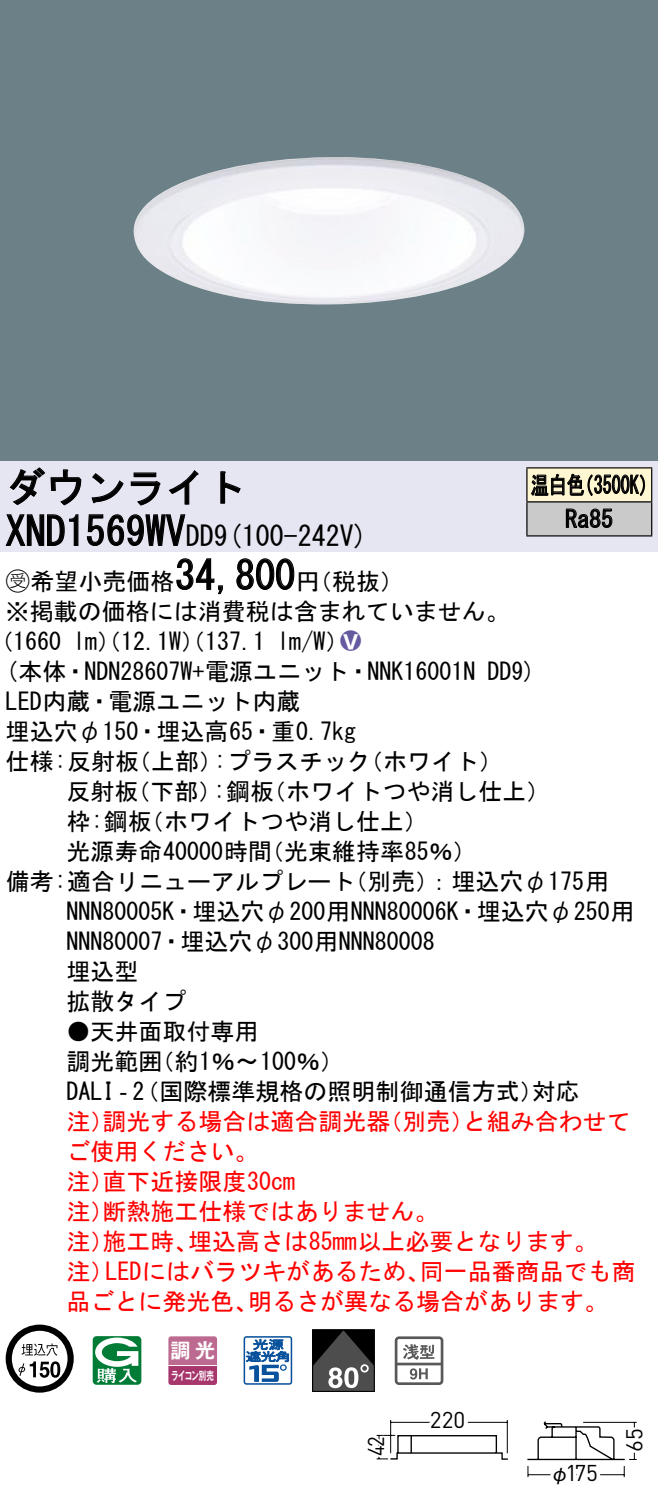
<style>
.page{position:relative;width:658px;height:1512px;background:#fff}
.page>*{position:absolute;margin:0;border:0;box-sizing:border-box;transform-origin:0 0}
.t1{font:40px "MS Gothic";color:#000}
.t2{font:28px "MS Gothic";color:#000}
.t3{font:24px/30px "MS Gothic";color:#000}
.t4{font:24px/30px "MS Gothic";color:#f00}
.t5{font:24px/34px "MS Gothic";color:#000;scale:.75 1}
.t6{font:24px "Ford Classification 1";color:#635aa0}
.t7{font:22.8px "DINOT";color:#000}
.t8{font:22.8px "DINOT";color:#000;scale:.9 1}
.t9{font:20px "Gothic MB101 Pro De Bold 90 pv RKSJ H";color:#fff}
.t10{font:20px "Gothic BBB Pro Medium 90 pv RKSJ H";color:#000}
.t11{font:11.6px "Gothic MB101 Pro De Bold 90 pv RKSJ H";letter-spacing:-.05em;color:#fff;scale:.65 1}
.s1{font-size:28px}
.s2{font-family:"Ford Classification 1"}
.s3{color:#fff}
</style>
<div class="page">
<div style="left:0;top:0;width:658px;height:462px;background:#6c8087"></div>
<img style="left:133px;top:157px;width:391px;height:148px">
<div style="left:0;top:462px;width:658px;height:90px;background:#e6e5f2"></div>
<svg style="left:9px;top:467px;width:73px;height:39px"></svg>
<svg style="left:91px;top:473px;width:33px;height:30px"></svg>
<svg style="left:130px;top:472px;width:30px;height:34px"></svg>
<svg style="left:168px;top:470px;width:30px;height:35px"></svg>
<svg style="left:220px;top:471px;width:21px;height:33px"></svg>
<svg style="left:5px;top:514px;width:74px;height:32px"></svg>
<svg style="left:86px;top:514px;width:100px;height:32px"></svg>
<svg style="left:176px;top:558px;width:47px;height:37px"></svg>
<svg style="left:236px;top:558px;width:59px;height:32px"></svg>
<svg style="left:6px;top:1325px;width:68px;height:68px"></svg>
<svg style="left:50px;top:1361px;width:10px;height:17px"></svg>
<svg style="left:93px;top:1336px;width:48px;height:49px"></svg>
<svg style="left:168px;top:1336px;width:49px;height:49px;background:#b55883"></svg>
<hr style="left:168px;top:1365px;width:49px;height:1px;background:#fff">
<svg style="left:243px;top:1336px;width:49px;height:49px"></svg>
<div style="left:312px;top:1329px;width:62px;height:63px;border:1px solid #000"></div>
<svg style="left:312px;top:1330px;width:62px;height:61px;background:#474747"></svg>
<svg style="left:395px;top:1336px;width:48px;height:49px"></svg>
<div style="left:527px;top:468px;width:124px;height:34px;background:#fff6d2"></div>
<div style="left:527px;top:502px;width:124px;height:34px;background:#cacaca"></div>
<hr style="left:526px;top:467px;width:126px;height:2px;background:#000">
<hr style="left:526px;top:468px;width:1px;height:33px;background:#000">
<hr style="left:651px;top:468px;width:1px;height:33px;background:#000">
<hr style="left:526px;top:501px;width:126px;height:2px;background:#000">
<hr style="left:526px;top:502px;width:1px;height:33px;background:#000">
<hr style="left:651px;top:502px;width:1px;height:33px;background:#000">
<hr style="left:526px;top:535px;width:126px;height:2px;background:#000">
<svg style="left:531px;top:473px;width:114px;height:23px"></svg>
<svg style="left:565px;top:508px;width:47px;height:20px"></svg>
<svg style="left:527px;top:1421px;width:110px;height:57px"></svg>
<svg style="left:376px;top:1420px;width:132px;height:40px"></svg>
<h1 class="t1" style="left:6px;top:467px;width:242px">ダウンライト</h1>
<p class="t2" style="left:214px;top:522px;width:155px">(9 100-242 (V</p>
<h1 class="t1" style="left:6px;top:511px;width:210px">XND1569WV<span class="s1">DD</span></h1>
<h1 class="t1" style="left:175px;top:555px;width:121px">34,800</h1>
<p class="t3" style="left:6px;top:566px;width:505px"><span class="s2">B</span>希望小売価格<br>※掲載の価格には消費税は含まれていません。</p>
<p class="t6" style="left:340px;top:629px;width:22px">2<span class="s3">8</span></p>
<p class="t3" style="left:296px;top:566px;width:109px">（円税抜(</p>
<p class="t3" style="left:277px;top:626px;width:73px">l m (W/</p>
<p class="t3" style="left:-11px;top:626px;width:74px">（1660</p>
<p class="t3" style="left:73px;top:626px;width:193px">lm）（12.1 ）（W 137.1</p>
<p class="t5" style="left:565px;top:468px;width:65px;text-indent:-34px">温白色<br>Ra85</p>
<p class="t5" style="left:575px;top:468px;width:109px">（3500 (K</p>
<p class="t3" style="left:6px;top:656px;width:471px">(本体・NDN28607 +W 電源ユニット・NNK16001N</p>
<p class="t3" style="left:6px;top:686px;width:296px">LED内蔵・電源ユニット内蔵</p>
<p class="t3" style="left:6px;top:716px;width:352px">埋込穴φ150・埋込高65・重0.7kg</p>
<p class="t3" style="left:359px;top:746px;width:145px">（ホワイト(</p>
<p class="t3" style="left:487px;top:656px;width:50px">DD (9</p>
<p class="t3" style="left:214px;top:746px;width:158px">:プラスチック</p>
<p class="t3" style="left:6px;top:746px;width:135px">仕様:反射板</p>
<p class="t3" style="left:127px;top:746px;width:97px">（上部）</p>
<p class="t3" style="left:66px;top:776px;width:73px">反射板</p>
<p class="t3" style="left:126px;top:776px;width:97px">（下部）</p>
<p class="t3" style="left:213px;top:776px;width:62px">:鋼板</p>
<p class="t3" style="left:262px;top:776px;width:289px">（ホワイトつや消し仕上(</p>
<p class="t3" style="left:66px;top:806px;width:87px">枠:鋼板</p>
<p class="t3" style="left:140px;top:806px;width:289px">（ホワイトつや消し仕上(</p>
<p class="t3" style="left:66px;top:836px;width:207px">光源寿命40000時間</p>
<p class="t3" style="left:260px;top:836px;width:218px">（光束維持率85％(</p>
<p class="t3" style="left:66px;top:866px;width:569px;text-indent:-61px">備考:適合リニューアルプレート<br>NNN80005 ・K 埋込穴φ200用NNN80006 ・K 埋込穴φ250用<br>NNN80007・埋込穴φ300用NNN80008<br>埋込型<br>拡散タイプ</p>
<p class="t3" style="left:150px;top:1016px;width:195px;text-indent:-84px">●天井面取付専用<br>（約1％〜100％(</p>
<p class="t3" style="left:343px;top:866px;width:267px">（別売：）埋込穴φ175用</p>
<p class="t3" style="left:66px;top:1046px;width:97px">調光範囲</p>
<p class="t3" style="left:66px;top:1076px;width:478px">DALI‐（2 国際標準規格の照明制御通信方式）</p>
<p class="t4" style="left:462px;top:1106px;width:169px">と組み合わせて</p>
<p class="t3" style="left:531px;top:1076px;width:49px">対応</p>
<p class="t4" style="left:102px;top:1106px;width:289px">調光する場合は適合調光器</p>
<p class="t4" style="left:378px;top:1106px;width:97px">（別売）</p>
<p class="t4" style="left:66px;top:1106px;width:49px">注）</p>
<p class="t4" style="left:66px;top:1136px;width:193px">ご使用ください。</p>
<p class="t4" style="left:102px;top:1166px;width:194px">直下近接限度30cm</p>
<p class="t4" style="left:102px;top:1166px;width:337px;text-indent:-36px">注）<br>断熱施工仕様ではありません。</p>
<p class="t4" style="left:66px;top:1196px;width:49px">注）</p>
<p class="t4" style="left:188px;top:1226px;width:411px">埋込高さは85mm以上必要となります。</p>
<p class="t4" style="left:102px;top:1226px;width:97px">施工時、</p>
<p class="t4" style="left:66px;top:1226px;width:49px">注）</p>
<p class="t4" style="left:66px;top:1256px;width:49px">注）</p>
<p class="t4" style="left:105px;top:1256px;width:326px">LEDにはバラツキがあるため、</p>
<p class="t4" style="left:420px;top:1256px;width:217px">同一品番商品でも商</p>
<p class="t4" style="left:66px;top:1286px;width:193px">品ごとに発光色、</p>
<p class="t4" style="left:248px;top:1286px;width:362px">明るさが異なる場合があります。</p>
<p class="t9" style="left:171px;top:1334px;width:46px">調光</p>
<p class="t11" style="left:171px;top:1365px;width:67px">ライコン別売</p>
<p class="t8" style="left:360px;top:1456px;width:24px;rotate:-90deg">42</p>
<p class="t7" style="left:430px;top:1404px;width:37px">220</p>
<p class="t7" style="left:565px;top:1458px;width:34px">175</p>
<p class="t10" style="left:549px;top:1457px;width:21px">φ</p>
<p class="t7" style="left:619px;top:1452px;width:25px;rotate:-90deg">65</p>
</div>
